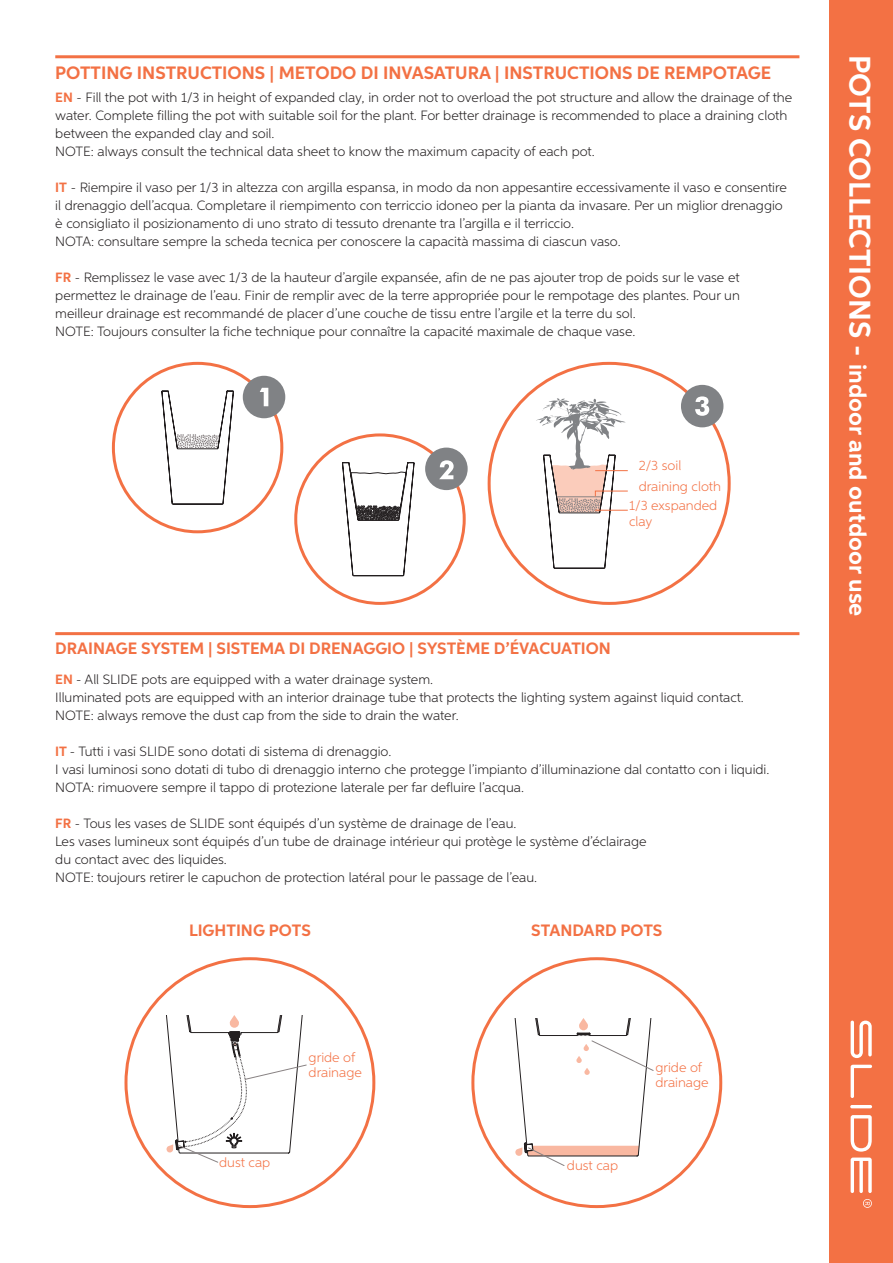
<style>
.page{position:relative;width:893px;height:1263px;background:#fff}
.page>*{position:absolute;margin:0;border:0;box-sizing:border-box;transform-origin:0 0}
.t1{font:700 24px "Aspira";color:#fff}
.t2{font:700 18px "Aspira";color:#f37144}
.t3{font:700 16.5px "Aspira";color:#f37144}
.t4{font:300 13.5px "Aspira";color:#231f20}
.t5{font:300 13.5px "Aspira";color:#f37144}
.s1{font-weight:700;color:#f37144}
.s2{font-size:30px}
</style>
<div class="page">
<hr style="left:55px;top:55px;width:744px;height:3px;background:#f37144">
<svg style="left:161px;top:390px;width:73px;height:115px"></svg>
<div style="left:681px;top:385px;width:42px;height:42px;background:#808285;border-radius:50%"></div>
<svg style="left:695px;top:396px;width:14px;height:20px"></svg>
<div style="left:425px;top:448px;width:43px;height:42px;background:#808285;border-radius:50%"></div>
<svg style="left:439px;top:460px;width:15px;height:19px"></svg>
<div style="left:243px;top:376px;width:42px;height:42px;background:#808285;border-radius:50%"></div>
<svg style="left:260px;top:388px;width:8px;height:18px"></svg>
<svg style="left:342px;top:462px;width:73px;height:114px"></svg>
<svg style="left:536px;top:398px;width:92px;height:171px"></svg>
<hr style="left:55px;top:632px;width:744px;height:3px;background:#f37144">
<svg style="left:156px;top:957px;width:156px;height:206px"></svg>
<svg style="left:505px;top:957px;width:156px;height:209px"></svg>
<div style="left:829px;top:0;width:64px;height:1263px;background:#f37144"></div>
<svg style="left:863px;top:1199px;width:9px;height:9px"></svg>
<hr style="left:850px;top:1105px;width:22px;height:3px;background:#fff;border-radius:2px">
<svg style="left:851px;top:1115px;width:21px;height:36px"></svg>
<svg style="left:851px;top:1065px;width:21px;height:33px"></svg>
<svg style="left:851px;top:1157px;width:21px;height:36px"></svg>
<svg style="left:851px;top:1020px;width:21px;height:38px"></svg>
<p class="t2" style="left:55px;top:61px;width:717px">POTTING INSTRUCTIONS | METODO DI INVASATURA | INSTRUCTIONS DE REMPOTAGE</p>
<p class="t4" style="left:55px;top:90px;width:738px"><span class="s1">EN</span> - Fill the pot with 1/3 in height of expanded clay, in order not to overload the pot structure and allow the drainage of the</p>
<p class="t4" style="left:55px;top:108px;width:733px">water. Complete filling the pot with suitable soil for the plant. For better drainage is recommended to place a draining cloth</p>
<p class="t4" style="left:55px;top:126px;width:221px">between the expanded clay and soil.</p>
<p class="t4" style="left:55px;top:144px;width:541px">NOTE: always consult the technical data sheet to know the maximum capacity of each pot.</p>
<p class="t4" style="left:55px;top:180px;width:733px"><span class="s1">IT</span> - Riempire il vaso per 1/3 in altezza con argilla espansa, in modo da non appesantire eccessivamente il vaso e consentire</p>
<p class="t4" style="left:55px;top:198px;width:729px">il drenaggio dell’acqua. Completare il riempimento con terriccio idoneo per la pianta da invasare. Per un miglior drenaggio</p>
<p class="t4" style="left:55px;top:216px;width:520px">è consigliato il posizionamento di uno strato di tessuto drenante tra l’argilla e il terriccio.</p>
<p class="t4" style="left:55px;top:234px;width:567px">NOTA: consultare sempre la scheda tecnica per conoscere la capacità massima di ciascun vaso.</p>
<p class="t4" style="left:55px;top:270px;width:686px"><span class="s1">FR</span> - Remplissez le vase avec 1/3 de la hauteur d’argile expansée, afin de ne pas ajouter trop de poids sur le vase et</p>
<p class="t4" style="left:55px;top:288px;width:686px">permettez le drainage de l’eau. Finir de remplir avec de la terre appropriée pour le rempotage des plantes. Pour un</p>
<p class="t4" style="left:55px;top:306px;width:582px">meilleur drainage est recommandé de placer d’une couche de tissu entre l’argile et la terre du sol.</p>
<p class="t4" style="left:55px;top:324px;width:582px">NOTE: Toujours consulter la fiche technique pour connaître la capacité maximale de chaque vase.</p>
<p class="t5" style="left:639px;top:458px;width:44px">2/3 soil</p>
<p class="t5" style="left:639px;top:478px;width:84px">draining cloth</p>
<p class="t5" style="left:629px;top:497px;width:90px">1/3 exspanded</p>
<p class="t5" style="left:629px;top:513px;width:25px">clay</p>
<p class="t3" style="left:55px;top:638px;width:557px">DRAINAGE SYSTEM | SISTEMA DI DRENAGGIO | SYSTÈME D’ÉVACUATION</p>
<p class="t4" style="left:55px;top:671px;width:379px"><span class="s1">EN</span> - All SLIDE pots are equipped with a water drainage system.</p>
<p class="t4" style="left:55px;top:689px;width:690px">Illuminated pots are equipped with an interior drainage tube that protects the lighting system against liquid contact.</p>
<p class="t4" style="left:55px;top:707px;width:405px">NOTE: always remove the dust cap from the side to drain the water.</p>
<p class="t4" style="left:55px;top:743px;width:338px"><span class="s1">IT</span> - Tutti i vasi SLIDE sono dotati di sistema di drenaggio.</p>
<p class="t4" style="left:55px;top:761px;width:716px">I vasi luminosi sono dotati di tubo di drenaggio interno che protegge l’impianto d’illuminazione dal contatto con i liquidi.</p>
<p class="t4" style="left:55px;top:779px;width:470px">NOTA: rimuovere sempre il tappo di protezione laterale per far defluire l’acqua.</p>
<p class="t4" style="left:55px;top:815px;width:463px"><span class="s1">FR</span> - Tous les vases de SLIDE sont équipés d’un système de drainage de l’eau.</p>
<p class="t4" style="left:55px;top:833px;width:593px">Les vases lumineux sont équipés d’un tube de drainage intérieur qui protège le système d’éclairage</p>
<p class="t4" style="left:55px;top:851px;width:173px">du contact avec des liquides.</p>
<p class="t4" style="left:55px;top:869px;width:483px">NOTE: toujours retirer le capuchon de protection latéral pour le passage de l’eau.</p>
<p class="t3" style="left:189px;top:920px;width:123px">LIGHTING POTS</p>
<p class="t3" style="left:531px;top:920px;width:133px">STANDARD POTS</p>
<p class="t5" style="left:219px;top:1154px;width:53px">dust cap</p>
<p class="t5" style="left:309px;top:1050px;width:48px">gride of</p>
<p class="t5" style="left:309px;top:1065px;width:55px">drainage</p>
<p class="t5" style="left:567px;top:1157px;width:53px">dust cap</p>
<p class="t5" style="left:655px;top:1059px;width:48px">gride of</p>
<p class="t5" style="left:655px;top:1074px;width:55px">drainage</p>
<p class="t1" style="left:873px;top:55px;width:563px;rotate:90deg"><span class="s2">POTS COLLECTIONS -</span> indoor and outdoor use</p>
</div>
